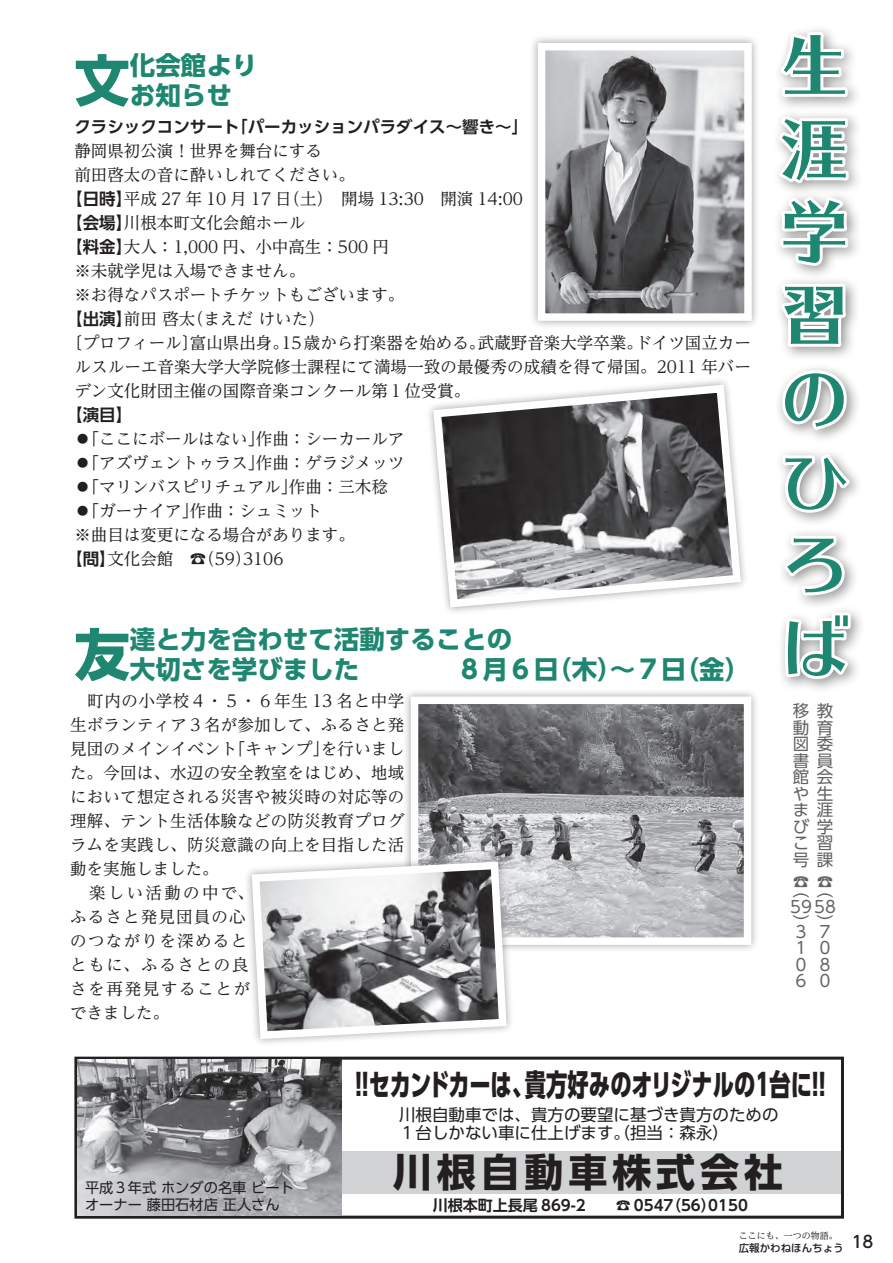
<style>
.page{position:relative;width:893px;height:1263px;background:#fff}
.page>*{position:absolute;margin:0;border:0;box-sizing:border-box;transform-origin:0 0}
.窓辺_本文{font:67.5px/83.1px "UD Typos 515 Std";color:#1f8771;text-align:justify}
.t1{font:700 55.5px "UD Shin Go Pro";color:#1f8771}
.t2{font:700 39px "UD Shin Go Pro";letter-spacing:.125em;color:#231f20}
.t3{font:800 30px "UD Shin Go Pro";letter-spacing:-.01em;color:#231f20;scale:.71 1}
.t4{font:700 25.5px/30px "UD Shin Go Pro";color:#1f8771}
.t5{font:16.5px/24px "UD Reimin Pro";color:#231f20}
.t6{font:16.5px/24px "UD Reimin Pro";letter-spacing:.1em;color:#231f20}
.t7{font:700 16.5px "UD Shin Go Pro De";color:#231f20}
.t8{font:16.5px "UD Shin Go Pro";color:#231f20}
.t9{font:16.5px/16.5px "UD Shin Go Pro";color:#636366;text-align:justify}
.t10{font:500 16.5px "UD Shin Go Pro";color:#231f20}
.t11{font:700 15px "UD Shin Go Pro De";color:#231f20}
.t12{font:14.25px "UD Shin Go Pro";color:#231f20}
.t13{font:500 10.5px "UD Shin Go Pro";color:#231f20}
.t14{font:9px "UD Reimin Pro";color:#231f20}
</style>
<div class="page">
<div style="left:771px;top:24px;width:94px;height:670px;background:#231f20;opacity:.5"></div>
<svg style="left:775px;top:29px;width:76px;height:72px"></svg>
<svg style="left:773px;top:111px;width:92px;height:405px"></svg>
<svg style="left:771px;top:531px;width:77px;height:69px"></svg>
<svg style="left:782px;top:609px;width:72px;height:85px"></svg>
<div style="left:402px;top:688px;width:357px;height:265px;background:#231f20;opacity:.4"></div>
<img style="left:420px;top:705px;width:322px;height:231px">
<div style="left:411px;top:696px;width:340px;height:249px;border:8px solid #fff"></div>
<svg style="left:74px;top:1056px;width:770px;height:163px"></svg>
<div style="left:340px;top:1151px;width:501px;height:42px;background:#d1d2d4"></div>
<img style="left:77px;top:1060px;width:264px;height:156px">
<div style="left:530px;top:35px;width:230px;height:294px;background:#231f20;opacity:.4"></div>
<img style="left:547px;top:52px;width:196px;height:260px">
<div style="left:538px;top:43px;width:214px;height:278px;border:8px solid #fff"></div>
<svg style="left:429px;top:381px;width:316px;height:230px"></svg>
<div style="left:244px;top:854px;width:271px;height:193px;background:#231f20;opacity:.4"></div>
<svg style="left:248px;top:858px;width:263px;height:185px"></svg>
<p class="t1" style="left:74px;top:35px;width:57px">文</p>
<p class="t4" style="left:130px;top:50px;width:129px">化会館よりお知らせ</p>
<p class="t7" style="left:231px;top:113px;width:298px">「パーカッションパラダイス～響き~「</p>
<p class="t7" style="left:74px;top:113px;width:166px">クラシックコンサート</p>
<p class="t5" style="left:74px;top:138px;width:249px">静岡県初公演！世界を舞台にする</p>
<p class="t5" style="left:74px;top:162px;width:282px">前田啓太の音に酔いしれてください。</p>
<p class="t5" style="left:124px;top:186px;width:401px">平成 27 年 10 月 17 （日土）　開場 13:30　開演 14:00</p>
<p class="t7" style="left:66px;top:185px;width:67px">【日時】</p>
<p class="t7" style="left:66px;top:209px;width:67px">【会場】</p>
<p class="t5" style="left:124px;top:210px;width:183px">川根本町文化会館ホール</p>
<p class="t7" style="left:66px;top:233px;width:67px">【料金】</p>
<p class="t5" style="left:74px;top:258px;width:232px">※未就学児は入場できません。</p>
<p class="t5" style="left:74px;top:282px;width:331px">※お得なパスポートチケットもございます。</p>
<p class="t5" style="left:187px;top:306px;width:139px">（まえだけいた(</p>
<p class="t5" style="left:124px;top:234px;width:266px">大人：1,000 円、小中高生：500 円</p>
<p class="t7" style="left:66px;top:305px;width:67px">【出演】</p>
<p class="t5" style="left:124px;top:306px;width:73px">前田啓太</p>
<p class="t5" style="left:74px;top:330px;width:678px;text-indent:-8px">〔プロフィール〕<br>ルスルーエ音楽大学大学院修士課程にて満場一致の最優秀の成績を得て帰国。2011 年バーデン文化財団主催の国際音楽コンクール第１位受賞。</p>
<p class="t7" style="left:66px;top:402px;width:67px">【演目【</p>
<p class="t5" style="left:256px;top:426px;width:150px">作曲：シーカールア</p>
<p class="t5" style="left:281px;top:330px;width:205px">15歳から打楽器を始める。</p>
<p class="t5" style="left:478px;top:330px;width:166px">武蔵野音楽大学卒業。</p>
<p class="t5" style="left:190px;top:330px;width:100px">富山県出身。</p>
<p class="t5" style="left:635px;top:330px;width:117px">ドイツ国立カー</p>
<p class="t5" style="left:74px;top:426px;width:191px">◦「ここにボールはない」</p>
<p class="t5" style="left:74px;top:450px;width:191px">◦「アズヴェントゥラス」</p>
<p class="t5" style="left:256px;top:450px;width:150px">作曲：ゲラジメッツ</p>
<p class="t5" style="left:74px;top:474px;width:224px">◦「マリンバスピリチュアル」</p>
<p class="t5" style="left:190px;top:498px;width:133px">作曲：シュミット</p>
<p class="t5" style="left:289px;top:474px;width:100px">作曲：三木稔</p>
<p class="t5" style="left:74px;top:498px;width:125px">◦「ガーナイア」</p>
<p class="t5" style="left:74px;top:522px;width:282px">※曲目は変更になる場合があります。</p>
<p class="t5" style="left:243px;top:546px;width:42px">3106</p>
<p class="t7" style="left:66px;top:546px;width:51px">【問】</p>
<p class="t5" style="left:190px;top:546px;width:63px">)☎ 59(</p>
<p class="t5" style="left:107px;top:546px;width:67px">文化会館</p>
<p class="t1" style="left:74px;top:609px;width:57px">友</p>
<p class="t4" style="left:457px;top:624px;width:295px;text-indent:-327px">達と力を合わせて活動することの<br>８月６（日木）～７（日金(</p>
<p class="t4" style="left:130px;top:654px;width:231px">大切さを学びました</p>
<p class="t5" style="left:70px;top:689px;width:336px;text-align:right">　町内の小学校４・５・６年生 13 名と中学生ボランティア３名が参加して、ふるさと発を行いまし</p>
<p class="t5" style="left:229px;top:737px;width:101px">「キャンプ」</p>
<p class="t5" style="left:70px;top:737px;width:336px">見団のメインイベント<br>た。今回は、水辺の安全教室をはじめ、地域において想定される災害や被災時の対応等の理解、テント生活体験などの防災教育プログラムを実践し、防災意識の向上を目指した活動を実施しました。</p>
<p class="t6" style="left:70px;top:881px;width:185px">　楽しい活動の中で、ふるさと発見団員の心のつながりを深めるとともに、ふるさとの良さを再発見することができました。</p>
<p class="窓辺_本文" style="left:781px;top:21px;width:69px">生涯学習のひろば</p>
<p class="t9" style="left:793px;top:702px;width:42px;text-align:right">教<br>育<br>委<br>員<br>会<br>生<br>涯<br>び学習<br>課</p>
<p class="t9" style="left:793px;top:702px;width:17px">移動図書館やま</p>
<p class="t9" style="left:793px;top:834px;width:17px">こ号</p>
<p class="t9" style="left:793px;top:873px;width:17px">☎</p>
<p class="t9" style="left:817px;top:873px;width:17px">☎</p>
<p class="t9" style="left:793px;top:881px;width:18px">)</p>
<p class="t9" style="left:817px;top:881px;width:18px">)</p>
<p class="t9" style="left:790px;top:897px;width:47px">5958</p>
<p class="t9" style="left:793px;top:914px;width:18px">(</p>
<p class="t9" style="left:817px;top:914px;width:18px">(</p>
<p class="t9" style="left:793px;top:922px;width:14px;text-align:left">３<br>１<br>０<br>６</p>
<p class="t9" style="left:817px;top:922px;width:14px">７<br>０<br>８<br>０</p>
<p class="t3" style="left:355px;top:1060px;width:664px">!!セカンドカーは 貴方好みのオリジナルの１台に !!</p>
<p class="t3" style="left:512px;top:1060px;width:31px">、</p>
<p class="t12" style="left:85px;top:1176px;width:210px">平成３年式ホンダの名車ビート</p>
<p class="t12" style="left:85px;top:1193px;width:196px">オーナー藤田石材店正人さん</p>
<p class="t8" style="left:399px;top:1102px;width:381px">川根自動車では、貴方の要望に基づき貴方のための</p>
<p class="t8" style="left:399px;top:1119px;width:331px">１台しかない車に仕上げます。（担当：森永(</p>
<p class="t2" style="left:393px;top:1140px;width:391px">川根自動車株式会社</p>
<p class="t11" style="left:708px;top:1193px;width:41px">0150</p>
<p class="t11" style="left:666px;top:1193px;width:51px">)56(</p>
<p class="t11" style="left:433px;top:1193px;width:154px">川根本町上長尾 869-2</p>
<p class="t11" style="left:616px;top:1193px;width:59px">☎ 0547</p>
<p class="t14" style="left:739px;top:1228px;width:100px">ここにも、一つの物語。</p>
<p class="t10" style="left:852px;top:1229px;width:23px">18</p>
<p class="t13" style="left:739px;top:1239px;width:106px">広報かわねほんちょう</p>
</div>
